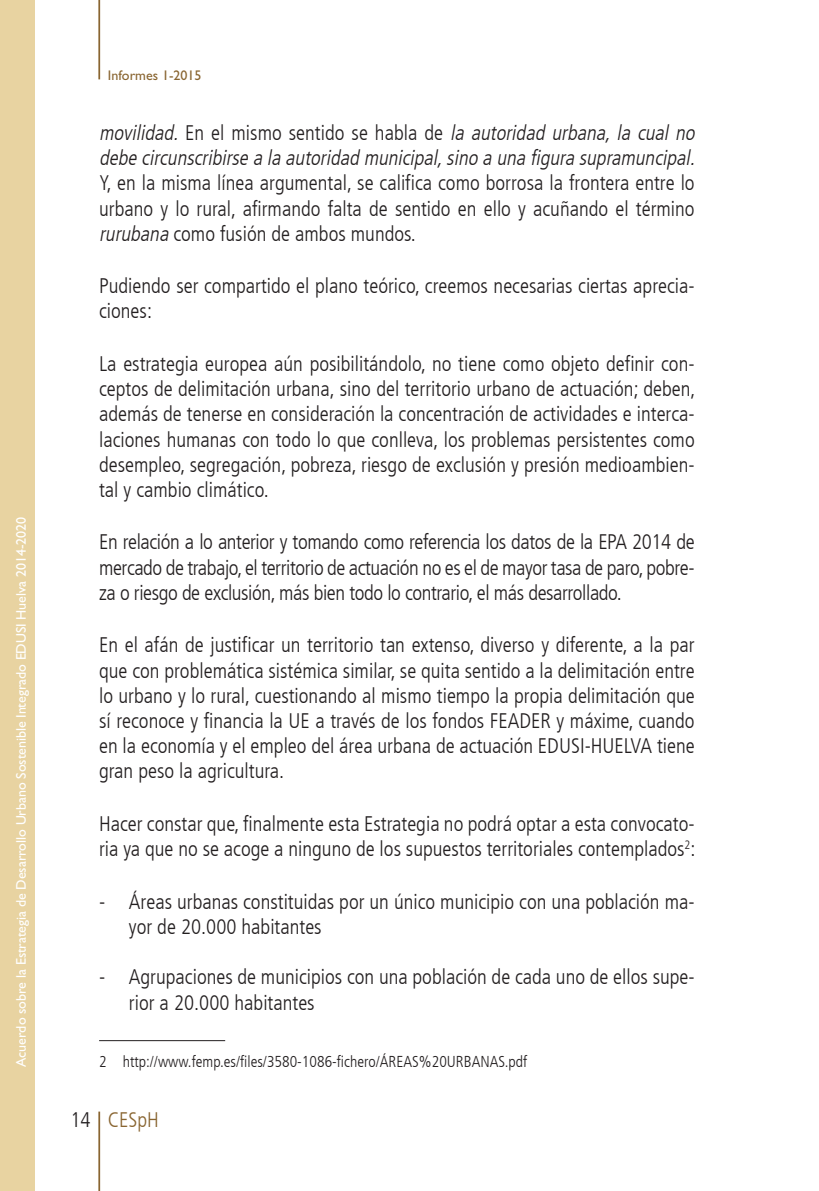
<style>
.page{position:relative;width:819px;height:1191px;background:#fff}
.page>*{position:absolute;margin:0;border:0;box-sizing:border-box;transform-origin:0 0}
.t1{font:300 condensed 21px/25.2px "Frutiger LT";color:#231f20;text-align:justify}
.t2{font:italic 300 condensed 21px/25.2px "Frutiger LT";color:#231f20}
.t3{font:300 condensed 21px "Frutiger LT";color:#896531}
.t4{font:300 condensed 15.75px "Frutiger LT";color:#231f20}
.t5{font:14px "Gill Sans";letter-spacing:-.005em;color:#fff}
.t6{font:14px "Gill Sans";color:#896531}
.s1{font-style:normal}
.s2{font-style:italic}
.s3{color:#231f20}
</style>
<div class="page">
<hr style="left:98px;top:1111px;width:2px;height:80px;background:#896531">
<hr style="left:98px;top:0;width:2px;height:79px;background:#896531">
<div style="left:0;top:0;width:35px;height:1191px;background:#e8d3a1"></div>
<hr style="left:99px;top:1040px;width:126px;height:1px;background:#231f20">
<p class="t5" style="left:13px;top:1067px;width:551px;rotate:-90deg">Acuerdo sobre la Estrategia de Desarrollo Urbano Sostenible Integrado EDUSI Huelva 2014-2020</p>
<p class="t6" style="left:108px;top:67px;width:95px">Informes 1-2015</p>
<p class="t2" style="left:99px;top:120px;width:601px">movilidad. <span class="s1">E n e l m i s m o s e n t i d o s e h a b l a d e</span> la autoridad urbana, la cual no debe circunscribirse a la autoridad municipal,sino a una figura supramuncipal.</p>
<p class="t1" style="left:99px;top:171px;width:597px">Y, en la misma línea argumental, se califica como borrosa la frontera entre lo urbano y lo rural, afirmando falta de sentido en ello y acuñando el término <span class="s2">rurubana</span> como fusión de ambos mundos.</p>
<p class="t1" style="left:99px;top:274px;width:597px">Pudiendo ser compartido el plano teórico, creemos necesarias ciertas aprecia&shy;ciones:</p>
<p class="t1" style="left:99px;top:351px;width:598px">La estrategia europea aún posibilitándolo, no tiene como objeto definir con&shy;ceptos de delimitación urbana, sino del territorio urbano de actuación; deben, además de tenerse en consideración la concentración de actividades e interca&shy;laciones humanas con todo lo que conlleva, los problemas persistentes como desempleo, segregación, pobreza, riesgo de exclusión y presión medioambien&shy;tal y cambio climático.</p>
<p class="t1" style="left:99px;top:530px;width:597px">En relación a lo anterior y tomando como referencia los datos de la EPA 2014 de mercado de trabajo, el territorio de actuación no es el de mayor tasa de paro, pobre&shy;za o riesgo de exclusión, más bien todo lo contrario, el más desarrollado.</p>
<p class="t1" style="left:99px;top:633px;width:597px">En el afán de justificar un territorio tan extenso, diverso y diferente, a la par que con problemática sistémica similar, se quita sentido a la delimitación entre lo urbano y lo rural, cuestionando al mismo tiempo la propia delimitación que sí reconoce y financia la UE a través de los fondos FEADER y máxime, cuando en la economía y el empleo del área urbana de actuación EDUSI-HUELVA tiene gran peso la agricultura.</p>
<p class="t1" style="left:99px;top:811px;width:598px">Hacer constar que, finalmente esta Estrategia no podrá optar a esta convocato&shy;ria ya que no se acoge a ninguno de los supuestos territoriales contemplados<sup>2</sup>:</p>
<p class="t1" style="left:129px;top:889px;width:567px;text-indent:-30px">- Áreas urbanas constituidas por un único municipio con una población ma&shy;yor de 20.000 habitantes</p>
<p class="t1" style="left:129px;top:964px;width:567px;text-indent:-30px">- Agrupaciones de municipios con una población de cada uno de ellos supe&shy;rior a 20.000 habitantes</p>
<p class="t4" style="left:99px;top:1052px;width:429px">2 http://www.femp.es/files/3580-1086-fichero/ÁREAS%20URBANAS.pdf</p>
<p class="t3" style="left:70px;top:1108px;width:90px"><span class="s3">14</span> CESpH</p>
</div>
